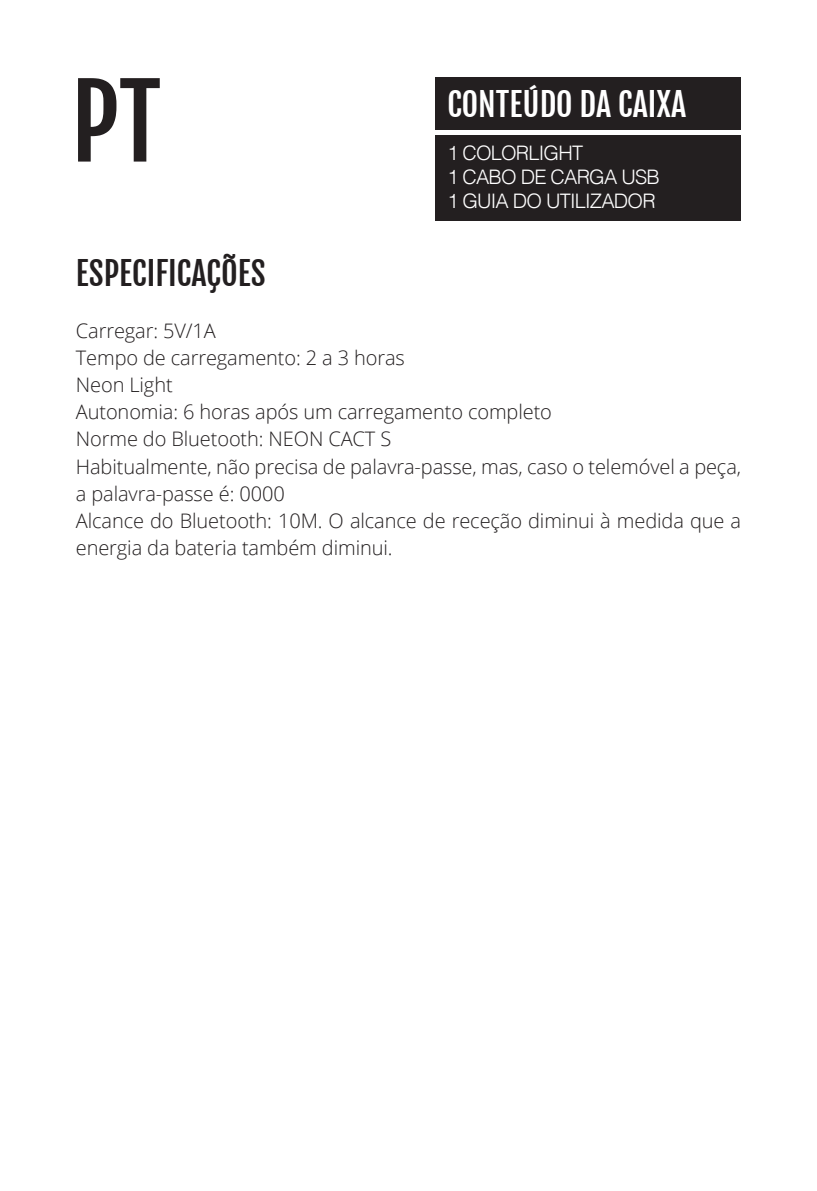
<style>
.page{position:relative;width:817px;height:1191px;background:#fff}
.page>*{position:absolute;margin:0;border:0;box-sizing:border-box;transform-origin:0 0}
.t1{font:100px "Fjalla One";color:#231f20}
.t2{font:32px "Fjalla One";color:#fff}
.t3{font:32px "Fjalla One";color:#231f20}
.t4{font:300 20px/27.2px "Open Sans";letter-spacing:-.005em;color:#231f20}
.t5{font:300 20px/24px "Helvetica";letter-spacing:-.04em;color:#fff}
</style>
<div class="page">
<div style="left:435px;top:135px;width:305px;height:86px;background:#231f20"></div>
<div style="left:435px;top:77px;width:305px;height:53px;background:#231f20"></div>
<h1 class="t1" style="left:71px;top:61px;width:92px">PT</h1>
<h2 class="t2" style="left:447px;top:85px;width:240px">CONTEÚDO DA CAIXA</h2>
<p class="t5" style="left:447px;top:139px;width:214px">1 COLORLIGHT<br>1 CABO DE CARGA USB<br>1 GUIA DO UTILIZADOR</p>
<h2 class="t3" style="left:76px;top:254px;width:191px">ESPECIFICAÇÕES</h2>
<p class="t4" style="left:76px;top:316px;width:666px">Carregar: 5V/1A<br>Tempo de carregamento: 2 a 3 horas<br>Neon Light<br>Autonomia: 6 horas após um carregamento completo<br>Norme do Bluetooth: NEON CACT S<br>Habitualmente, não precisa de palavra-passe, mas, caso o telemóvel a peça, a palavra-passe é: 0000<br>Alcance do Bluetooth: 10M. O alcance de receção diminui à medida que a energia da bateria também diminui.</p>
</div>
